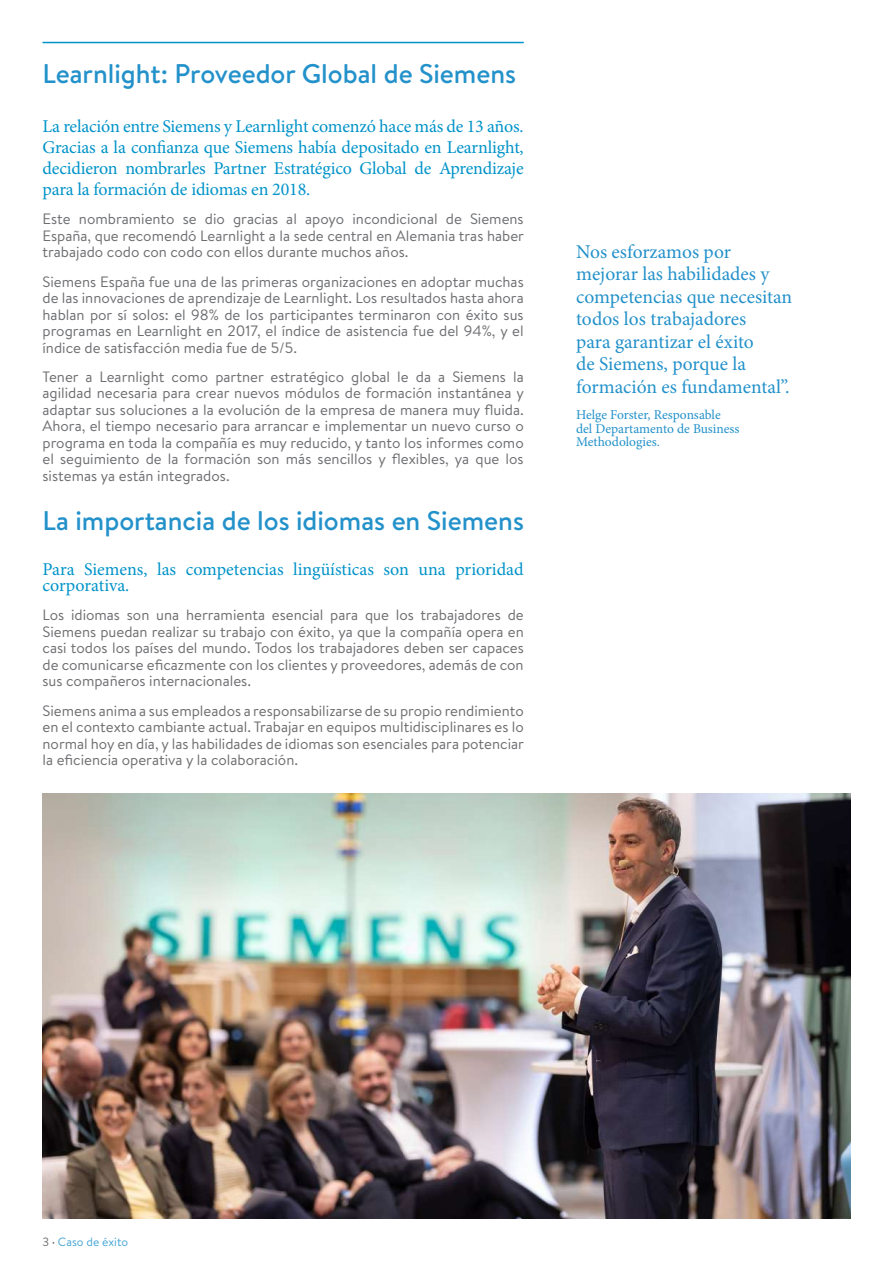
<style>
.page{position:relative;width:893px;height:1263px;background:#fff}
.page>*{position:absolute;margin:0;border:0;box-sizing:border-box;transform-origin:0 0}
.t1{font:500 27px "Brandon Text";color:#2391ca}
.t2{font:19.5px/22.5px "Minion Pro";color:#2391ca}
.t3{font:18px/21px "Minion Pro";letter-spacing:-.005em;color:#0093c9;text-align:justify}
.t4{font:15px/16.5px "Brandon Text";color:#6c6d70;text-align:justify}
.t5{font:13.5px/13.5px "Minion Pro";color:#2391ca}
.t6{font:12px "Brandon Text";color:#46a5d5}
.s1{color:#6c6d70}
.s2{color:#231f20}
</style>
<div class="page">
<hr style="left:43px;top:42px;width:481px;height:1px;background:#0093c9">
<img style="left:43px;top:793px;width:807px;height:425px">
<h1 class="t1" style="left:43px;top:55px;width:475px">Learnlight: Proveedor Global de Siemens</h1>
<p class="t3" style="left:43px;top:116px;width:483px">La relación entre Siemens y Learnlight comenzó hace más de 13 años.<br>Gracias a la confianza que Siemens había depositado en Learnlight, decidieron nombrarles Partner Estratégico Global de Aprendizaje para la formación de idiomas en 2018.</p>
<p class="t4" style="left:43px;top:210px;width:483px">Este nombramiento se dio gracias al apoyo incondicional de Siemens España, que recomendó Learnlight a la sede central en Alemania tras haber trabajado codo con codo con ellos durante muchos años.</p>
<p class="t4" style="left:43px;top:273px;width:483px">Siemens España fue una de las primeras organizaciones en adoptar muchas de las innovaciones de aprendizaje de Learnlight. Los resultados hasta ahora hablan por sí solos: el 98% de los participantes terminaron con éxito sus programas en Learnlight en 2017, el índice de asistencia fue del 94%, y el índice de satisfacción media fue de 5/5.</p>
<p class="t4" style="left:43px;top:368px;width:483px">Tener a Learnlight como partner estratégico global le da a Siemens la agilidad necesaria para crear nuevos módulos de formación instantánea y adaptar sus soluciones a la evolución de la empresa de manera muy fluida.<br>Ahora, el tiempo necesario para arrancar e implementar un nuevo curso o programa en toda la compañía es muy reducido, y tanto los informes como el seguimiento de la formación son más sencillos y flexibles, ya que los sistemas ya están integrados.</p>
<h1 class="t1" style="left:43px;top:502px;width:483px">La importancia de los idiomas en Siemens</h1>
<p class="t3" style="left:43px;top:561px;width:483px;line-height:16.5px">Para Siemens, las competencias lingüísticas son una prioridad corporativa.</p>
<p class="t4" style="left:43px;top:606px;width:483px">Los idiomas son una herramienta esencial para que los trabajadores de Siemens puedan realizar su trabajo con éxito, ya que la compañía opera en casi todos los países del mundo. Todos los trabajadores deben ser capaces de comunicarse eficazmente con los clientes y proveedores, además de con sus compañeros internacionales.</p>
<p class="t4" style="left:43px;top:702px;width:483px">Siemens anima a sus empleados a responsabilizarse de su propio rendimiento en el contexto cambiante actual. Trabajar en equipos multidisciplinares es lo normal hoy en día, y las habilidades de idiomas son esenciales para potenciar la eficiencia operativa y la colaboración.</p>
<h2 class="t2" style="left:576px;top:240px;width:218px">Nos esforzamos por mejorar las habilidades y competencias que necesitan todos los trabajadores<br>para garantizar el éxito<br>de Siemens, porque la formación es fundamental”.</h2>
<p class="t5" style="left:576px;top:408px;width:165px">Helge Forster, Responsable del Departamento de Business<br>Methodologies.</p>
<p class="t6" style="left:43px;top:1233px;width:87px"><span class="s1">3</span> <span class="s2">·</span> Caso de éxito</p>
</div>
